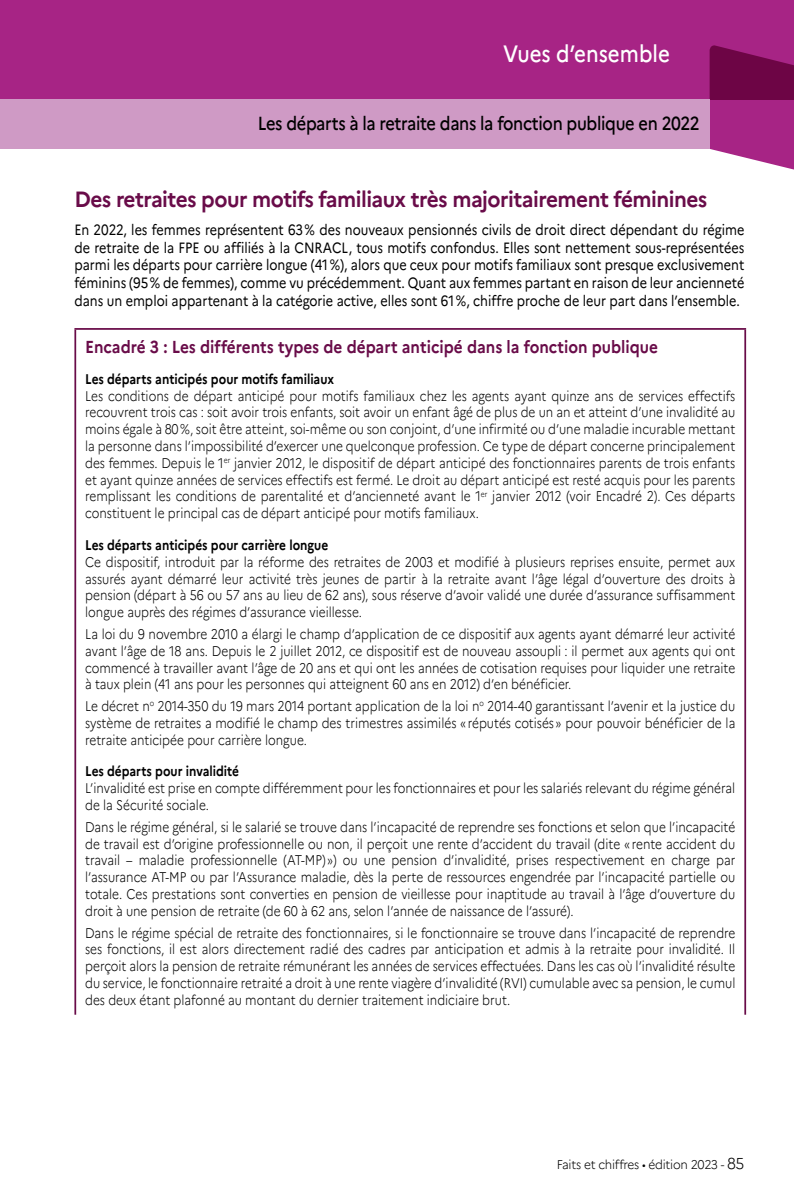
<style>
.page{position:relative;width:794px;height:1191px;background:#fff}
.page>*{position:absolute;margin:0;border:0;box-sizing:border-box;transform-origin:0 0}
.t1{font:500 23.62px "Marianne";color:#fff;scale:.87 1}
.t2{font:700 22.05px "Marianne";letter-spacing:-.025em;color:#690c49;scale:.94 1}
.t3{font:500 18.9px "Marianne";letter-spacing:-.02em;color:#000;scale:.87 1}
.t4{font:700 17.32px "Marianne";color:#690c49;scale:.89 1}
.t5{font:14.88px/17.8px "Marianne";color:#000;text-align:justify;scale:.85 1}
.t6{font:300 14px/16.8px "Marianne";color:#000;text-align:justify;scale:.85 1}
.t7{font:700 14px "Marianne";color:#000;scale:.85 1}
.t8{font:300 12.6px "Marianne";letter-spacing:-.02em;color:#000;scale:.94 1}
.s1{font-size:15.75px}
</style>
<div class="page">
<div style="left:0;top:0;width:794px;height:99px;background:#a72485"></div>
<svg style="left:709px;top:45px;width:85px;height:125px"></svg>
<div style="left:0;top:99px;width:709px;height:50px;background:#cf9ac5"></div>
<hr style="left:74px;top:328px;width:672px;height:2px;background:#690c49">
<hr style="left:74px;top:330px;width:2px;height:684px;background:#690c49">
<hr style="left:744px;top:330px;width:2px;height:684px;background:#690c49">
<h1 class="t1" style="left:503px;top:39px;width:193px">Vues d’ensemble</h1>
<h3 class="t3" style="left:258px;top:112px;width:509px">Les départs à la retraite dans la fonction publique en 2022</h3>
<h2 class="t2" style="left:74px;top:186px;width:675px">Des retraites pour motifs familiaux très majoritairement féminines</h2>
<p class="t5" style="left:74px;top:220px;width:789px">En 2022, les femmes représentent 63% des nouveaux pensionnés civils de droit direct dépendant du régime de retraite de la FPE ou affiliés à la CNRACL, tous motifs confondus. Elles sont nettement sous-représentées parmi les départs pour carrière longue (41%), alors que ceux pour motifs familiaux sont presque exclusivement féminins (95% de femmes), comme vu précédemment. Quant aux femmes partant en raison de leur ancienneté dans un emploi appartenant à la catégorie active, elles sont 61%, chiffre proche de leur part dans l’ensemble.</p>
<p class="t4" style="left:85px;top:336px;width:645px">Encadré 3 : Les différents types de départ anticipé dans la fonction publique</p>
<p class="t7" style="left:85px;top:370px;width:294px">Les départs anticipés pour motifs familiaux</p>
<p class="t6" style="left:85px;top:387px;width:766px">Les conditions de départ anticipé pour motifs familiaux chez les agents ayant quinze ans de services effectifs recouvrent trois cas : soit avoir trois enfants, soit avoir un enfant âgé de plus de un an et atteint d’une invalidité au moins égale à 80%, soit être atteint, soi-même ou son conjoint, d’une infirmité ou d’une maladie incurable mettant la personne dans l’impossibilité d’exercer une quelconque profession. Ce type de départ concerne principalement des femmes. Depuis le 1<sup>er</sup> janvier 2012, le dispositif de départ anticipé des fonctionnaires parents de trois enfants et ayant quinze années de services effectifs est fermé. Le droit au départ anticipé est resté acquis pour les parents remplissant les conditions de parentalité et d’ancienneté avant le 1<sup>er</sup> janvier 2012 (voir Encadré 2). Ces départs constituent le principal cas de départ anticipé pour motifs familiaux.</p>
<p class="t7" style="left:85px;top:536px;width:287px">Les départs anticipés pour carrière longue</p>
<p class="t6" style="left:85px;top:553px;width:766px">Ce dispositif, introduit par la réforme des retraites de 2003 et modifié à plusieurs reprises ensuite, permet aux assurés ayant démarré leur activité très jeunes de partir à la retraite avant l’âge légal d’ouverture des droits à pension (départ à 56 ou 57 ans au lieu de 62 ans), sous réserve d’avoir validé une durée d’assurance suffisamment longue auprès des régimes d’assurance vieillesse.</p>
<p class="t6" style="left:85px;top:625px;width:766px">La loi du 9 novembre 2010 a élargi le champ d’application de ce dispositif aux agents ayant démarré leur activité avant l’âge de 18 ans. Depuis le 2 juillet 2012, ce dispositif est de nouveau assoupli : il permet aux agents qui ont commencé à travailler avant l’âge de 20 ans et qui ont les années de cotisation requises pour liquider une retraite à taux plein (41 ans pour les personnes qui atteignent 60 ans en 2012) d’en bénéficier.</p>
<p class="t6" style="left:85px;top:697px;width:766px">Le décret n<sup>o</sup> 2014-350 du 19 mars 2014 portant application de la loi n<sup>o</sup> 2014-40 garantissant l’avenir et la justice du système de retraites a modifié le champ des trimestres assimilés «réputés cotisés» pour pouvoir bénéficier de la retraite anticipée pour carrière longue.</p>
<p class="t7" style="left:85px;top:763px;width:183px">Les départs pour invalidité</p>
<p class="t6" style="left:85px;top:779px;width:766px">L’invalidité est prise en compte différemment pour les fonctionnaires et pour les salariés relevant du régime général de la Sécurité sociale.</p>
<p class="t6" style="left:85px;top:818px;width:766px">Dans le régime général, si le salarié se trouve dans l’incapacité de reprendre ses fonctions et selon que l’incapacité de travail est d’origine professionnelle ou non, il perçoit une rente d’accident du travail (dite « rente accident du travail – maladie professionnelle (AT-MP)») ou une pension d’invalidité, prises respectivement en charge par l’assurance AT-MP ou par l’Assurance maladie, dès la perte de ressources engendrée par l’incapacité partielle ou totale. Ces prestations sont converties en pension de vieillesse pour inaptitude au travail à l’âge d’ouverture du droit à une pension de retraite (de 60 à 62 ans, selon l’année de naissance de l’assuré).</p>
<p class="t6" style="left:85px;top:924px;width:766px">Dans le régime spécial de retraite des fonctionnaires, si le fonctionnaire se trouve dans l’incapacité de reprendre ses fonctions, il est alors directement radié des cadres par anticipation et admis à la retraite pour invalidité. Il perçoit alors la pension de retraite rémunérant les années de services effectuées. Dans les cas où l’invalidité résulte du service, le fonctionnaire retraité a droit à une rente viagère d’invalidité (RVI) cumulable avec sa pension, le cumul des deux étant plafonné au montant du dernier traitement indiciaire brut.</p>
<p class="t8" style="left:556px;top:1157px;width:201px">Faits et chiffres • édition 2023 - <span class="s1">85</span></p>
</div>
